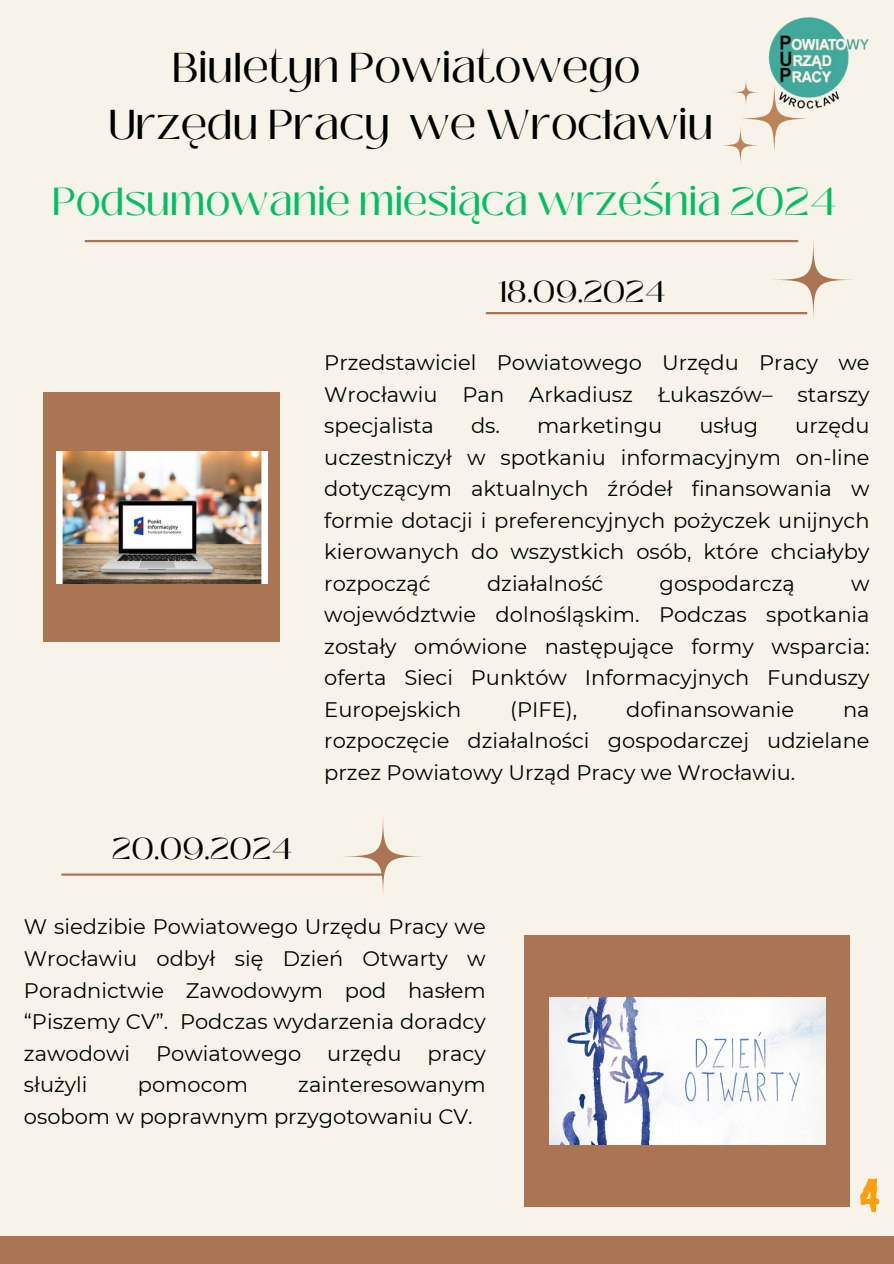
<style>
.page{position:relative;width:894px;height:1264px;background:#fff}
.page>*{position:absolute;margin:0;border:0;box-sizing:border-box;transform-origin:0 0}
.t1{font:41.55px/57.3px "Black Mango";color:#000;text-align:center}
.t2{font:39px "Black Mango";color:#00bf63}
.t3{font:30px "Black Mango";color:#000}
.t4{font:21px/31.5px "Montserrat";color:#000;text-align:justify}
</style>
<div class="page">
<div style="left:0;top:0;width:893px;height:1263px;background:#f8f3e8"></div>
<svg style="left:740px;top:85px;width:67px;height:67px"></svg>
<svg style="left:721px;top:126px;width:38px;height:38px"></svg>
<svg style="left:732px;top:79px;width:27px;height:27px"></svg>
<div style="left:43px;top:392px;width:237px;height:249px;background:#ab7554"></div>
<div style="left:524px;top:935px;width:325px;height:271px;background:#ab7554"></div>
<hr style="left:85px;top:240px;width:713px;height:2px;background:#ab7554">
<div style="left:0;top:1236px;width:893px;height:27px;background:#ab7554"></div>
<hr style="left:61px;top:873px;width:321px;height:2px;background:#ab7554">
<svg style="left:341px;top:818px;width:81px;height:78px"></svg>
<hr style="left:485px;top:312px;width:322px;height:2px;background:#ab7554">
<svg style="left:770px;top:240px;width:83px;height:79px"></svg>
<img style="left:767px;top:17px;width:102px;height:94px">
<img style="left:56px;top:451px;width:211px;height:132px">
<img style="left:549px;top:997px;width:276px;height:147px">
<img style="left:860px;top:1178px;width:20px;height:35px">
<h1 class="t1" style="left:108px;top:39px;width:606px">Biuletyn Powiatowego<br>Urzędu Pracy we Wrocławiu</h1>
<p class="t2" style="left:52px;top:172px;width:786px">Podsumowanie miesiąca września 2024</p>
<p class="t3" style="left:497px;top:269px;width:170px">18.09.2024</p>
<p class="t3" style="left:112px;top:825px;width:182px">20.09.2024</p>
<p class="t4" style="left:324px;top:347px;width:546px">Przedstawiciel Powiatowego Urzędu Pracy we Wrocławiu Pan Arkadiusz Łukaszów– starszy specjalista</p>
<p class="t4" style="left:324px;top:410px;width:546px;text-indent:471px">urzędu uczestniczył w spotkaniu informacyjnym on-line dotyczącym aktualnych źródeł finansowania w formie dotacji i preferencyjnych pożyczek unijnych kierowanych do wszystkich osób, które chciałyby rozpocząć</p>
<p class="t4" style="left:471px;top:410px;width:193px">ds. marketingu</p>
<p class="t4" style="left:699px;top:410px;width:60px">usług</p>
<p class="t4" style="left:487px;top:567px;width:118px">działalność</p>
<p class="t4" style="left:659px;top:567px;width:137px">gospodarczą</p>
<p class="t4" style="left:324px;top:567px;width:546px;text-indent:526px">w województwie dolnośląskim. Podczas spotkania zostały omówione następujące formy wsparcia: oferta Sieci Punktów Informacyjnych Funduszy Europejskich</p>
<p class="t4" style="left:510px;top:693px;width:68px">(PIFE),</p>
<p class="t4" style="left:626px;top:693px;width:169px">dofinansowanie</p>
<p class="t4" style="left:324px;top:693px;width:546px;text-indent:518px">na rozpoczęcie działalności gospodarczej udzielane przez Powiatowy Urząd Pracy we Wrocławiu.</p>
<p class="t4" style="left:24px;top:911px;width:463px">W siedzibie Powiatowego Urzędu Pracy we Wrocławiu odbył się Dzień Otwarty w Poradnictwie Zawodowym pod hasłem “Piszemy CV”. Podczas wydarzenia doradcy zawodowi Powiatowego urzędu pracy służyli</p>
<p class="t4" style="left:24px;top:1068px;width:463px;text-indent:274px">zainteresowanym osobom w poprawnym przygotowaniu CV.</p>
<p class="t4" style="left:138px;top:1068px;width:112px">pomocom</p>
</div>
